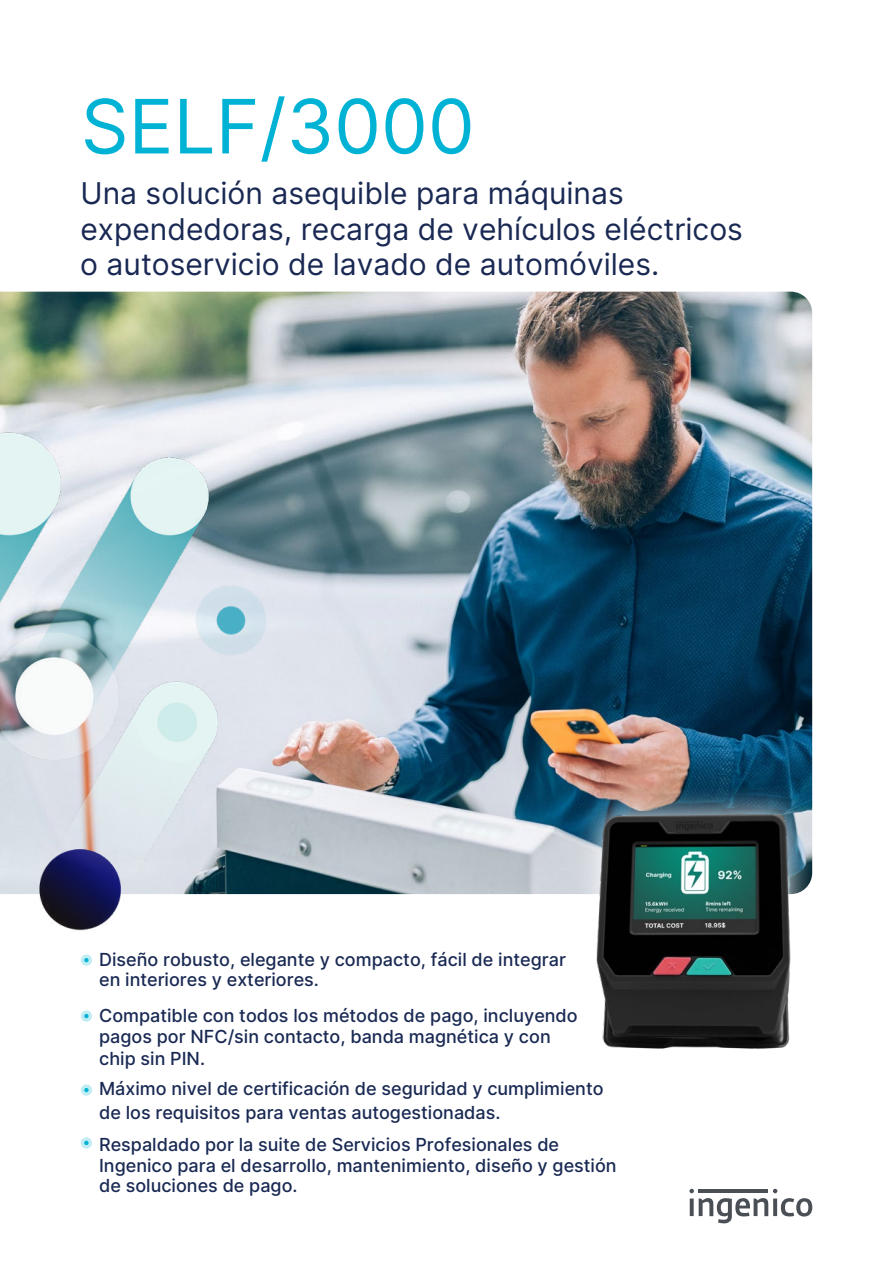
<style>
.page{position:relative;width:893px;height:1263px;background:#fff}
.page>*{position:absolute;margin:0;border:0;box-sizing:border-box;transform-origin:0 0}
.t1{font:75px "Inter";color:#00b3d5}
.t2{font:30px/35.8px "Inter";color:#192953}
.t3{font:500 18px/21.5px "Inter";color:#192953}
</style>
<div class="page">
<img style="left:0;top:292px;width:812px;height:602px">
<img style="left:0;top:426px;width:274px;height:505px">
<svg style="left:81px;top:954px;width:11px;height:12px"></svg>
<svg style="left:84px;top:958px;width:5px;height:4px"></svg>
<svg style="left:81px;top:1010px;width:11px;height:12px"></svg>
<svg style="left:84px;top:1014px;width:5px;height:4px"></svg>
<svg style="left:81px;top:1084px;width:11px;height:12px"></svg>
<svg style="left:84px;top:1088px;width:5px;height:4px"></svg>
<svg style="left:81px;top:1137px;width:11px;height:11px"></svg>
<svg style="left:84px;top:1141px;width:5px;height:4px"></svg>
<svg style="left:689px;top:1189px;width:123px;height:34px"></svg>
<img style="left:568px;top:785px;width:245px;height:109px">
<img style="left:587px;top:802px;width:217px;height:247px">
<h1 class="t1" style="left:81px;top:72px;width:395px">SELF/3000</h1>
<h2 class="t2" style="left:80px;top:174px;width:664px">Una solución asequible para máquinas expendedoras, recarga de vehículos eléctricos o autoservicio de lavado de automóviles.</h2>
<p class="t3" style="left:99px;top:949px;width:468px;line-height:20.2px">Diseño robusto, elegante y compacto, fácil de integrar en interiores y exteriores.</p>
<p class="t3" style="left:99px;top:1004px;width:480px">Compatible con todos los métodos de pago, incluyendo pagos por NFC/sin contacto, banda magnética y con chip sin PIN.</p>
<p class="t3" style="left:99px;top:1075px;width:506px;line-height:24.2px">Máximo nivel de certificación de seguridad y cumplimiento de los requisitos para ventas autogestionadas.</p>
<p class="t3" style="left:99px;top:1133px;width:519px;line-height:20.7px">Respaldado por la suite de Servicios Profesionales de<br>Ingenico para el desarrollo, mantenimiento, diseño y gestión de soluciones de pago.</p>
</div>
